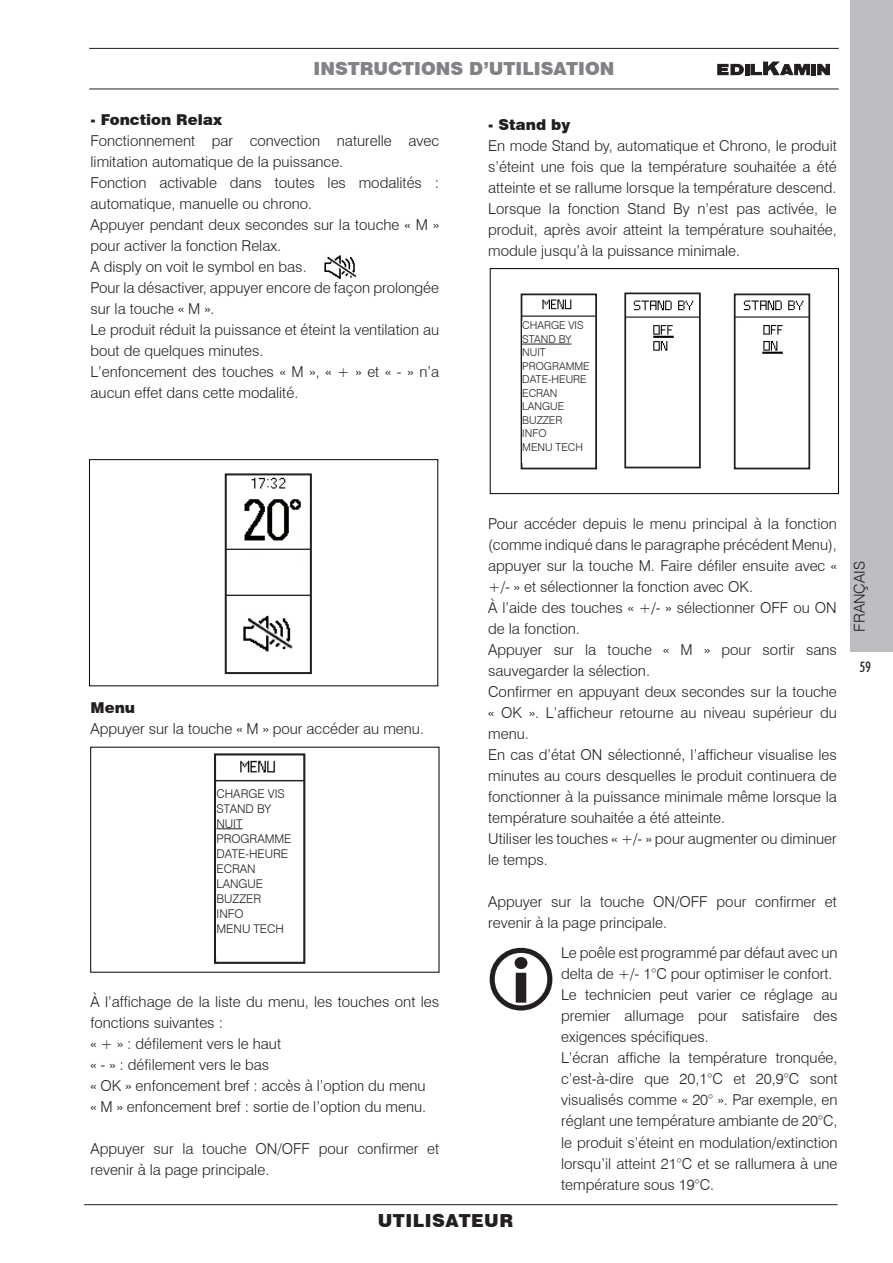
<style>
.page{position:relative;width:893px;height:1263px;background:#fff}
.page>*{position:absolute;margin:0;border:0;box-sizing:border-box;transform-origin:0 0}
.t1{font:900 18px "Swiss 721 BT";color:#808285}
.t2{font:900 18px "Swiss 721 BT";letter-spacing:.03em;color:#231f20}
.t3{font:300 15px/21px "Swiss 721 BT";color:#231f20}
.t4{font:900 15px "Swiss 721 BT";color:#231f20}
.t5{font:500 condensed 14.25px "Futura BT";color:#231f20}
.t6{font:300 12px/15px "Swiss 721 BT";color:#231f20}
.t7{font:300 10.8px/13.5px "Swiss 721 BT";color:#231f20}
</style>
<div class="page">
<div style="left:850px;top:0;width:43px;height:652px;background:#bcbdc0"></div>
<hr style="left:84px;top:1204px;width:753px;height:1px;background:#231f20">
<hr style="left:89px;top:48px;width:750px;height:1px;background:#231f20">
<hr style="left:89px;top:89px;width:750px;height:1px;background:#231f20">
<div style="left:811px;top:64px;width:5px;height:11px;background:#231f20"></div>
<hr style="left:745px;top:64px;width:4px;height:11px;background:#231f20">
<svg style="left:717px;top:64px;width:27px;height:11px"></svg>
<svg style="left:750px;top:61px;width:60px;height:14px"></svg>
<svg style="left:817px;top:64px;width:13px;height:11px"></svg>
<div style="left:89px;top:459px;width:349px;height:227px;border:1px solid #000"></div>
<img style="left:228px;top:477px;width:81px;height:175px">
<div style="left:225px;top:473px;width:87px;height:201px;border:2px solid #231f20"></div>
<img style="left:217px;top:760px;width:85px;height:22px">
<div style="left:214px;top:753px;width:91px;height:211px;border:2px solid #231f20"></div>
<svg style="left:490px;top:948px;width:62px;height:62px"></svg>
<div style="left:490px;top:268px;width:349px;height:226px;border:1px solid #000"></div>
<img style="left:524px;top:299px;width:70px;height:18px">
<div style="left:521px;top:293px;width:76px;height:176px;border:2px solid #231f20"></div>
<img style="left:627px;top:300px;width:71px;height:51px">
<div style="left:624px;top:292px;width:77px;height:176px;border:2px solid #231f20"></div>
<img style="left:737px;top:300px;width:70px;height:54px">
<div style="left:734px;top:293px;width:76px;height:176px;border:2px solid #231f20"></div>
<div style="left:237px;top:560px;width:58px;height:33px;background:#fff"></div>
<img style="left:324px;top:256px;width:33px;height:24px">
<div style="left:216px;top:788px;width:85px;height:167px;background:#fff"></div>
<svg style="left:216px;top:828px;width:27px;height:1px"></svg>
<div style="left:522px;top:321px;width:71px;height:142px;background:#fff"></div>
<hr style="left:522px;top:344px;width:49px;height:1px;background:#231f20">
<p class="t1" style="left:314px;top:58px;width:302px">INSTRUCTIONS D’UTILISATION</p>
<p class="t4" style="left:91px;top:110px;width:133px">- Fonction Relax</p>
<p class="t3" style="left:91px;top:130px;width:350px">Fonctionnement par convection naturelle avec limitation automatique de la puissance.<br>Fonction activable dans toutes les modalités : automatique, manuelle ou chrono.<br>Appuyer pendant deux secondes sur la touche « M » pour activer la fonction Relax.<br>A disply on voit le symbol en bas.<br>Pour la désactiver, appuyer encore de façon prolongée sur la touche « M ».<br>Le produit réduit la puissance et éteint la ventilation au bout de quelques minutes.<br>L’enfoncement des touches « M », « + » et « - » n’a aucun effet dans cette modalité.</p>
<p class="t4" style="left:488px;top:115px;width:83px">- Stand by</p>
<p class="t3" style="left:488px;top:135px;width:350px;text-align:justify">En mode Stand by, automatique et Chrono, le produit s’éteint une fois que la température souhaitée a été atteinte et se rallume lorsque la température descend.<br>Lorsque la fonction Stand By n’est pas activée, le produit, après avoir atteint la température souhaitée, module jusqu’à la puissance minimale.</p>
<p class="t7" style="left:522px;top:319px;width:69px">CHARGE VIS<br>STAND BY<br>NUIT<br>PROGRAMME<br>DATE-HEURE<br>ECRAN<br>LANGUE<br>BUZZER<br>INFO<br>MENU TECH</p>
<p class="t4" style="left:91px;top:698px;width:46px">Menu</p>
<p class="t3" style="left:91px;top:718px;width:335px">Appuyer sur la touche « M » pour accéder au menu.</p>
<p class="t6" style="left:216px;top:786px;width:77px">CHARGE VIS<br>STAND BY<br>NUIT<br>PROGRAMME<br>DATE-HEURE<br>ECRAN<br>LANGUE<br>BUZZER<br>INFO<br>MENU TECH</p>
<p class="t3" style="left:91px;top:991px;width:350px">À l’affichage de la liste du menu, les touches ont les fonctions suivantes :<br>« + » : défilement vers le haut<br>« - » : défilement vers le bas<br>« OK » enfoncement bref : accès à l’option du menu<br>« M » enfoncement bref : sortie de l’option du menu.</p>
<p class="t3" style="left:91px;top:1138px;width:350px">Appuyer sur la touche ON/OFF pour confirmer et revenir à la page principale.</p>
<p class="t3" style="left:488px;top:513px;width:350px">Pour accéder depuis le menu principal à la fonction (comme indiqué dans le paragraphe précédent Menu), appuyer sur la touche M. Faire défiler ensuite avec « +/- » et sélectionner la fonction avec OK.<br>À l’aide des touches « +/- » sélectionner OFF ou ON de la fonction.<br>Appuyer sur la touche « M » pour sortir sans sauvegarder la sélection.<br>Confirmer en appuyant deux secondes sur la touche « OK ». L’afficheur retourne au niveau supérieur du menu.<br>En cas d’état ON sélectionné, l’afficheur visualise les minutes au cours desquelles le produit continuera de fonctionner à la puissance minimale même lorsque la température souhaitée a été atteinte.<br>Utiliser les touches « +/- » pour augmenter ou diminuer le temps.</p>
<p class="t3" style="left:488px;top:891px;width:350px">Appuyer sur la touche ON/OFF pour confirmer et revenir à la page principale.</p>
<p class="t3" style="left:561px;top:942px;width:278px">Le poêle est programmé par défaut avec un delta de +/- 1°C pour optimiser le confort.<br>Le technicien peut varier ce réglage au premier allumage pour satisfaire des exigences spécifiques.<br>L’écran affiche la température tronquée, c’est-à-dire que 20,1°C et 20,9°C sont visualisés comme « 20° ». Par exemple, en réglant une température ambiante de 20°C, le produit s’éteint en modulation/extinction lorsqu’il atteint 21°C et se rallumera à une température sous 19°C.</p>
<p class="t2" style="left:378px;top:1210px;width:137px">UTILISATEUR</p>
<p class="t3" style="left:849px;top:632px;width:72px;rotate:-90deg">FRANÇAIS</p>
<p class="t5" style="left:860px;top:658px;width:12px">59</p>
</div>
